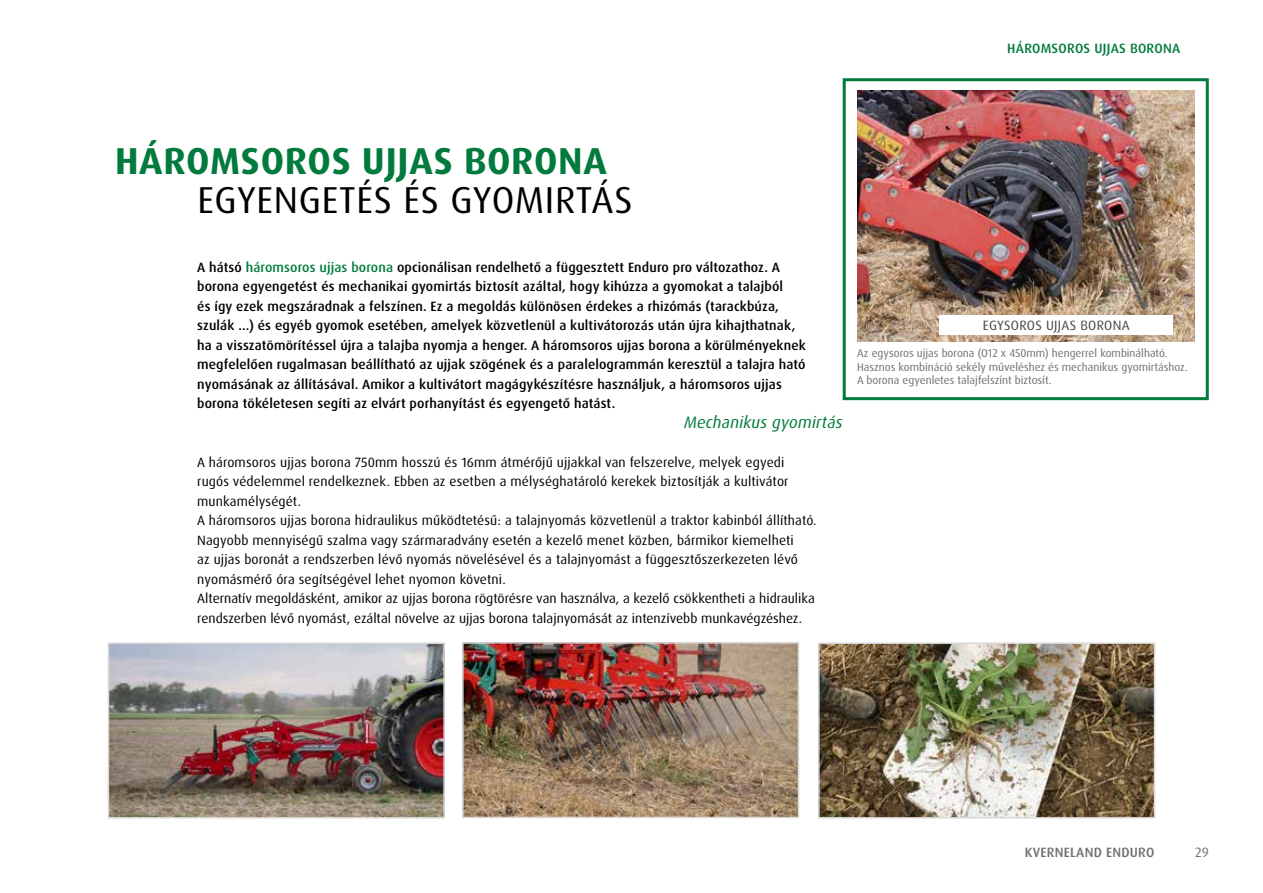
<style>
.page{position:relative;width:1263px;height:893px;background:#fff}
.page>*{position:absolute;margin:0;border:0;box-sizing:border-box;transform-origin:0 0}
.t1{font:700 37.5px "Dax Pro";letter-spacing:.02em;color:#007b3d}
.t2{font:37.5px "Dax Pro";letter-spacing:.02em;color:#000}
.t3{font:italic 16.5px "Dax Pro";letter-spacing:.01em;color:#007b3d}
.t4{font:13.5px/19.5px "Dax Pro";letter-spacing:.01em;color:#000}
.t5{font:500 13.5px/19.5px "Dax Pro";letter-spacing:.01em;color:#000}
.t6{font:500 13.5px "Dax Pro";letter-spacing:.02em;color:#007b3d}
.t7{font:13.5px "Dax Pro";letter-spacing:.02em;color:#4a4a49}
.t8{font:500 13.5px "Dax Pro";letter-spacing:.02em;color:#706f6f}
.t9{font:13.5px "Dax Pro";color:#706f6f}
.t10{font:11.25px/13.5px "Dax Pro";color:#706f6f}
.s1{color:#007b3d}
</style>
<div class="page">
<img style="left:111px;top:645px;width:331px;height:171px">
<div style="left:108px;top:642px;width:337px;height:177px;border:2px solid #dadada"></div>
<img style="left:465px;top:645px;width:331px;height:170px">
<div style="left:462px;top:642px;width:337px;height:176px;border:2px solid #dadada"></div>
<img style="left:821px;top:645px;width:331px;height:171px">
<div style="left:818px;top:642px;width:337px;height:177px;border:2px solid #dadada"></div>
<img style="left:857px;top:91px;width:337px;height:251px">
<div style="left:843px;top:78px;width:366px;height:322px;border:3px solid #007b3d"></div>
<div style="left:939px;top:315px;width:234px;height:20px;background:#fff"></div>
<p class="t6" style="left:1007px;top:40px;width:175px">HÁROMSOROS UJJAS BORONA</p>
<h1 class="t1" style="left:115px;top:137px;width:493px">HÁROMSOROS UJJAS BORONA</h1>
<h1 class="t2" style="left:197px;top:176px;width:437px">EGYENGETÉS ÉS GYOMIRTÁS</h1>
<p class="t5" style="left:197px;top:257px;width:610px">A hátsó <span class="s1">háromsoros ujjas borona</span> opcionálisan rendelhető a függesztett Enduro pro változathoz. A borona egyengetést és mechanikai gyomirtás biztosít azáltal, hogy kihúzza a gyomokat a talajból<br>és így ezek megszáradnak a felszínen. Ez a megoldás különösen érdekes a rhizómás (tarackbúza, szulák ...) és egyéb gyomok esetében, amelyek közvetlenül a kultivátorozás után újra kihajthatnak, ha a visszatömörítéssel újra a talajba nyomja a henger. A háromsoros ujjas borona a körülményeknek megfelelően rugalmasan beállítható az ujjak szögének és a paralelogrammán keresztül a talajra ható nyomásának az állításával. Amikor a kultivátort magágykészítésre használjuk, a háromsoros ujjas borona tökéletesen segíti az elvárt porhanyítást és egyengető hatást.</p>
<p class="t3" style="left:684px;top:411px;width:160px">Mechanikus gyomirtás</p>
<p class="t4" style="left:197px;top:452px;width:621px">A háromsoros ujjas borona 750mm hosszú és 16mm átmérőjű ujjakkal van felszerelve, melyek egyedi rugós védelemmel rendelkeznek. Ebben az esetben a mélységhatároló kerekek biztosítják a kultivátor munkamélységét.<br>A háromsoros ujjas borona hidraulikus működtetésű: a talajnyomás közvetlenül a traktor kabinból állítható.<br>Nagyobb mennyiségű szalma vagy szármaradvány esetén a kezelő menet közben, bármikor kiemelheti<br>az ujjas boronát a rendszerben lévő nyomás növelésével és a talajnyomást a függesztőszerkezeten lévő nyomásmérő óra segítségével lehet nyomon követni.<br>Alternatív megoldásként, amikor az ujjas borona rögtörésre van használva, a kezelő csökkentheti a hidraulika rendszerben lévő nyomást, ezáltal növelve az ujjas borona talajnyomását az intenzívebb munkavégzéshez.</p>
<p class="t7" style="left:983px;top:317px;width:148px">EGYSOROS UJJAS BORONA</p>
<p class="t10" style="left:857px;top:346px;width:332px">Az egysoros ujjas borona (O12 x 450mm) hengerrel kombinálható.<br>Hasznos kombináció sekély műveléshez és mechanikus gyomirtáshoz.<br>A borona egyenletes talajfelszínt biztosít.</p>
<p class="t8" style="left:1025px;top:843px;width:131px">KVERNELAND ENDURO</p>
<p class="t9" style="left:1195px;top:843px;width:15px">29</p>
</div>
